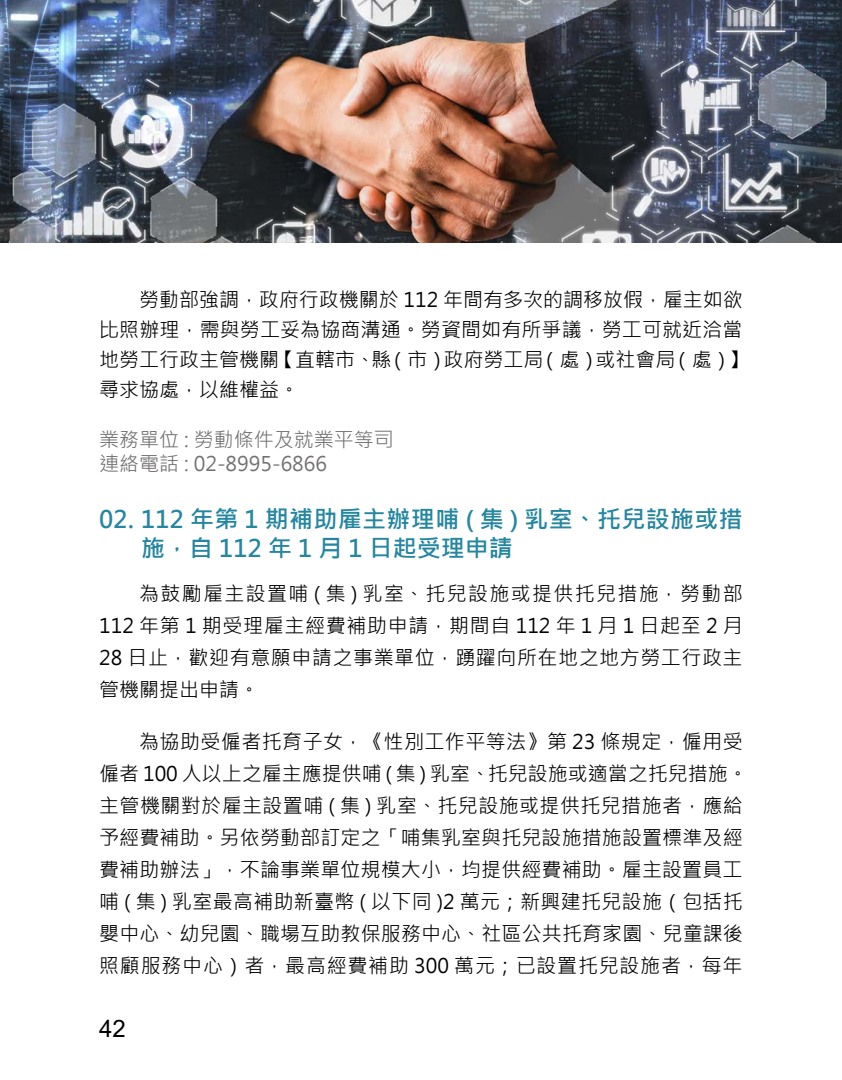
<style>
.page{position:relative;width:842px;height:1080px;background:#fff}
.page>*{position:absolute;margin:0;border:0;box-sizing:border-box;transform-origin:0 0}
.t1{font:700 24px/28px "Microsoft Jheng Hei";letter-spacing:.015em;color:#2486a0}
.t2{font:24px "Arial";color:#000}
.t3{font:20px/32px "Microsoft Jheng Hei";letter-spacing:.005em;color:#000}
.t4{font:20px/24px "Microsoft Jheng Hei";color:#737070}
</style>
<div class="page">
<img style="left:0;top:0;width:842px;height:243px">
<p class="t3" style="left:99px;top:285px;width:650px;line-height:30px;text-indent:40px">勞動部強調，政府行政機關於 112 年間有多次的調移放假，雇主如欲比照辦理，需與勞工妥為協商溝通。勞資間如有所爭議，勞工可就近洽當地勞工行政主管機關【直轄市、縣（市）政府勞工局（處）或社會局（處）】尋求協處，以維權益。</p>
<p class="t4" style="left:99px;top:428px;width:296px">業務單位 : 勞動條件及就業平等司連絡電話 : 02-8995-6866</p>
<p class="t1" style="left:141px;top:506px;width:603px;text-indent:-42px">02. 112 年第 1 期補助雇主辦理哺 ( 集 ) 乳室、托兒設施或措施，自 112 年 1 月 1 日起受理申請</p>
<p class="t3" style="left:99px;top:578px;width:645px;text-align:justify;text-indent:40px">為鼓勵雇主設置哺 ( 集 ) 乳室、托兒設施或提供托兒措施，勞動部112 年第 1 期受理雇主經費補助申請，期間自 112 年 1 月 1 日起至 2 月28 日止，歡迎有意願申請之事業單位，踴躍向所在地之地方勞工行政主管機關提出申請。</p>
<p class="t3" style="left:99px;top:726px;width:650px;text-indent:40px">為協助受僱者托育子女，《性別工作平等法》第 23 條規定，僱用受僱者 100 人以上之雇主應提供哺 ( 集 ) 乳室、托兒設施或適當之托兒措施。主管機關對於雇主設置哺 ( 集 ) 乳室、托兒設施或提供托兒措施者，應給予經費補助。另依勞動部訂定之「哺集乳室與托兒設施措施設置標準及經費補助辦法」，不論事業單位規模大小，均提供經費補助。雇主設置員工哺 ( 集 ) 乳室最高補助新臺幣 ( 以下同 )2 萬元；新興建托兒設施（包括托嬰中心、幼兒園、職場互助教保服務中心、社區公共托育家園、兒童課後照顧服務中心）者，最高經費補助 300 萬元；已設置托兒設施者，每年</p>
<p class="t2" style="left:99px;top:1012px;width:28px">42</p>
</div>
